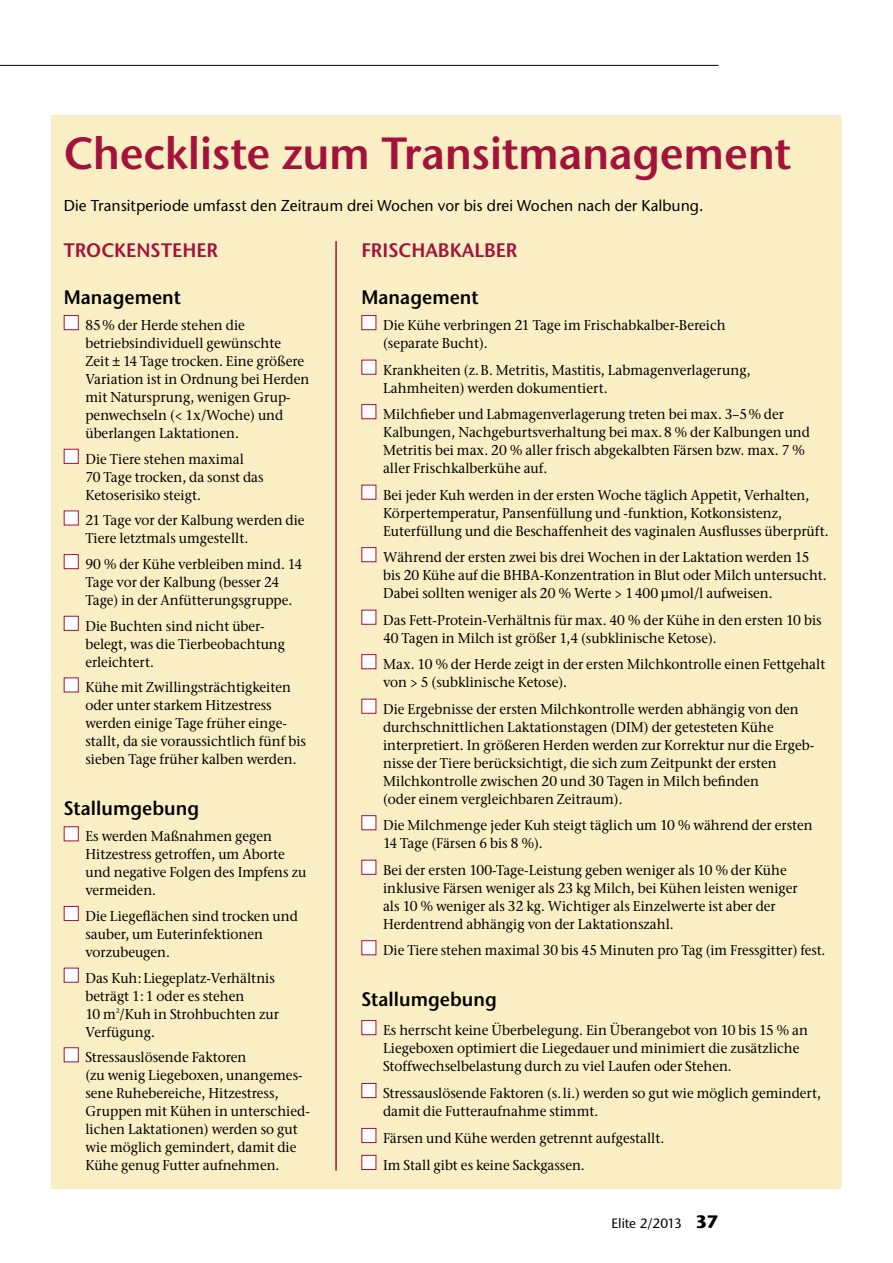
<style>
.page{position:relative;width:893px;height:1263px;background:#fff}
.page>*{position:absolute;margin:0;border:0;box-sizing:border-box;transform-origin:0 0}
.Titel_Reportage{font:45px "Stone Sans ITC Semi";letter-spacing:-.01em;color:#a3123b}
.Zwischentitel{font:19.5px "Stone Sans ITC Semi";color:#000;scale:.95 1}
.Unterpunkt{font:19.5px "Stone Sans ITC Semi";color:#a3123b}
.Vorspann_Kongress{font:500 15.75px "Stone Sans ITC";letter-spacing:.005em;color:#000}
.Bodytext_ohne_Einzug{font:500 14.25px/18px "Stone Serif ITC";color:#000;scale:.95 1}
.Bodytext_ohne_Einzug-2{font:500 14.25px "Stone Serif ITC";color:#000;scale:.94 1}
.t1{font:500 13.5px "Stone Sans ITC";color:#000}
.s1{font-weight:700;font-size:18px}
</style>
<div class="page">
<hr style="left:0;top:65px;width:719px;height:1px;background:#000">
<div style="left:51px;top:115px;width:791px;height:1073px;background:#faeec4"></div>
<div style="left:64px;top:315px;width:15px;height:15px;background:#fff;border:1px solid #a3123b"></div>
<div style="left:64px;top:449px;width:15px;height:15px;background:#fff;border:1px solid #a3123b"></div>
<div style="left:64px;top:510px;width:15px;height:15px;background:#fff;border:1px solid #a3123b"></div>
<div style="left:64px;top:554px;width:15px;height:15px;background:#fff;border:1px solid #a3123b"></div>
<div style="left:64px;top:616px;width:15px;height:15px;background:#fff;border:1px solid #a3123b"></div>
<div style="left:64px;top:677px;width:15px;height:15px;background:#fff;border:1px solid #a3123b"></div>
<div style="left:64px;top:826px;width:15px;height:15px;background:#fff;border:1px solid #a3123b"></div>
<div style="left:64px;top:906px;width:15px;height:15px;background:#fff;border:1px solid #a3123b"></div>
<div style="left:64px;top:968px;width:15px;height:14px;background:#fff;border:1px solid #a3123b"></div>
<div style="left:64px;top:1047px;width:15px;height:15px;background:#fff;border:1px solid #a3123b"></div>
<div style="left:361px;top:315px;width:15px;height:15px;background:#fff;border:1px solid #a3123b"></div>
<div style="left:361px;top:360px;width:15px;height:15px;background:#fff"></div>
<div style="left:361px;top:404px;width:15px;height:15px;background:#fff;border:1px solid #a3123b"></div>
<div style="left:361px;top:485px;width:15px;height:15px;background:#fff;border:1px solid #a3123b"></div>
<div style="left:361px;top:547px;width:15px;height:15px;background:#fff;border:1px solid #a3123b"></div>
<div style="left:361px;top:610px;width:15px;height:15px;background:#fff;border:1px solid #a3123b"></div>
<div style="left:361px;top:654px;width:15px;height:15px;background:#fff;border:1px solid #a3123b"></div>
<div style="left:361px;top:699px;width:15px;height:15px;background:#fff;border:1px solid #a3123b"></div>
<div style="left:361px;top:815px;width:15px;height:15px;background:#fff;border:1px solid #a3123b"></div>
<div style="left:361px;top:860px;width:15px;height:15px;background:#fff;border:1px solid #a3123b"></div>
<div style="left:361px;top:940px;width:15px;height:15px;background:#fff;border:1px solid #a3123b"></div>
<div style="left:361px;top:1020px;width:15px;height:15px;background:#fff;border:1px solid #a3123b"></div>
<div style="left:361px;top:1083px;width:15px;height:15px;background:#fff;border:1px solid #a3123b"></div>
<div style="left:361px;top:1128px;width:15px;height:15px;background:#fff;border:1px solid #a3123b"></div>
<div style="left:361px;top:1155px;width:15px;height:15px;background:#fff;border:1px solid #a3123b"></div>
<hr style="left:335px;top:241px;width:2px;height:929px;background:#a3123b">
<p class="Titel_Reportage" style="left:64px;top:125px;width:729px">Checkliste zum Transitmanagement</p>
<p class="Vorspann_Kongress" style="left:64px;top:196px;width:641px">Die Transitperiode umfasst den Zeitraum drei Wochen vor bis drei Wochen nach der Kalbung.</p>
<p class="Unterpunkt" style="left:361px;top:238px;width:158px">FRISCHABKALBER</p>
<p class="Zwischentitel" style="left:361px;top:285px;width:125px">Management</p>
<p class="Bodytext_ohne_Einzug" style="left:383px;top:316px;width:362px">Die Kühe verbringen 21 Tage im Frischabkalber-Bereich (separate Bucht).</p>
<p class="Bodytext_ohne_Einzug" style="left:383px;top:360px;width:388px">Krankheiten (z.B. Metritis, Mastitis, Labmagenverlagerung,<br>Lahmheiten) werden dokumentiert.</p>
<p class="Bodytext_ohne_Einzug" style="left:383px;top:405px;width:451px">Milchfieber und Labmagenverlagerung treten bei max. 3–5% der Kalbungen, Nachgeburtsverhaltung bei max.8 % der Kalbungen und Metritis bei max. 20 % aller frisch abgekalbten Färsen bzw. max. 7 % aller Frischkalberkühe auf.</p>
<p class="Bodytext_ohne_Einzug" style="left:383px;top:485px;width:471px">Bei jeder Kuh werden in der ersten Woche täglich Appetit, Verhalten,<br>Körpertemperatur, Pansenfüllung und -funktion, Kotkonsistenz,<br>Euterfüllung und die Beschaffenheit des vaginalen Ausflusses überprüft.</p>
<p class="Bodytext_ohne_Einzug" style="left:383px;top:548px;width:469px">Während der ersten zwei bis drei Wochen in der Laktation werden 15 bis 20 Kühe auf die BHBA-Konzentration in Blut oder Milch untersucht.<br>Dabei sollten weniger als 20 % Werte &gt; 1400 μmol/l aufweisen.</p>
<p class="Bodytext_ohne_Einzug" style="left:383px;top:610px;width:463px">Das Fett-Protein-Verhältnis für max. 40 % der Kühe in den ersten 10 bis<br>40 Tagen in Milch ist größer 1,4 (subklinische Ketose).</p>
<p class="Bodytext_ohne_Einzug" style="left:383px;top:655px;width:467px">Max. 10 % der Herde zeigt in der ersten Milchkontrolle einen Fettgehalt von &gt; 5 (subklinische Ketose).</p>
<p class="Bodytext_ohne_Einzug" style="left:383px;top:699px;width:455px">Die Ergebnisse der ersten Milchkontrolle werden abhängig von den durchschnittlichen Laktationstagen (DIM) der getesteten Kühe interpretiert. In größeren Herden werden zur Korrektur nur die Ergeb&shy;nisse der Tiere berücksichtigt, die sich zum Zeitpunkt der ersten Milchkontrolle zwischen 20 und 30 Tagen in Milch befinden<br>(oder einem vergleichbaren Zeitraum).</p>
<p class="Bodytext_ohne_Einzug" style="left:383px;top:816px;width:454px">Die Milchmenge jeder Kuh steigt täglich um 10 % während der ersten<br>14 Tage (Färsen 6 bis 8 %).</p>
<p class="Bodytext_ohne_Einzug" style="left:383px;top:860px;width:438px">Bei der ersten 100-Tage-Leistung geben weniger als 10 % der Kühe inklusive Färsen weniger als 23 kg Milch, bei Kühen leisten weniger als 10 % weniger als 32 kg. Wichtiger als Einzelwerte ist aber der Herdentrend abhängig von der Laktationszahl.</p>
<p class="Bodytext_ohne_Einzug-2" style="left:383px;top:941px;width:472px">Die Tiere stehen maximal 30 bis 45 Minuten pro Tag (im Fressgitter) fest.</p>
<p class="Zwischentitel" style="left:361px;top:987px;width:144px">Stallumgebung</p>
<p class="Bodytext_ohne_Einzug" style="left:383px;top:1021px;width:449px">Es herrscht keine Überbelegung. Ein Überangebot von 10 bis 15 % an<br>Liegeboxen optimiert die Liegedauer und minimiert die zusätzliche<br>Stoffwechselbelastung durch zu viel Laufen oder Stehen.</p>
<p class="Bodytext_ohne_Einzug" style="left:383px;top:1084px;width:462px">Stressauslösende Faktoren (s.li.) werden so gut wie möglich gemindert, damit die Futteraufnahme stimmt.</p>
<p class="Bodytext_ohne_Einzug" style="left:383px;top:1129px;width:298px">Färsen und Kühe werden getrennt aufgestallt.</p>
<p class="Bodytext_ohne_Einzug" style="left:383px;top:1156px;width:214px">Im Stall gibt es keine Sackgassen.</p>
<p class="Unterpunkt" style="left:64px;top:238px;width:156px">TROCKENSTEHER</p>
<p class="Zwischentitel" style="left:64px;top:285px;width:125px">Management</p>
<p class="Bodytext_ohne_Einzug" style="left:85px;top:316px;width:237px">85% der Herde stehen die betriebsindividuell gewünschte<br>Zeit ± 14 Tage trocken. Eine größere<br>Variation ist in Ordnung bei Herden mit Natursprung, wenigen Grup&shy;penwechseln (&lt; 1x/Woche) und überlangen Laktationen.</p>
<p class="Bodytext_ohne_Einzug" style="left:85px;top:450px;width:189px">Die Tiere stehen maximal<br>70 Tage trocken, da sonst das<br>Ketoserisiko steigt.</p>
<p class="Bodytext_ohne_Einzug" style="left:85px;top:511px;width:232px">21 Tage vor der Kalbung werden die<br>Tiere letztmals umgestellt.</p>
<p class="Bodytext_ohne_Einzug" style="left:85px;top:555px;width:230px">90 % der Kühe verbleiben mind. 14<br>Tage vor der Kalbung (besser 24<br>Tage) in der Anfütterungsgruppe.</p>
<p class="Bodytext_ohne_Einzug" style="left:85px;top:617px;width:212px">Die Buchten sind nicht über&shy;belegt, was die Tierbeobachtung erleichtert.</p>
<p class="Bodytext_ohne_Einzug" style="left:85px;top:678px;width:234px">Kühe mit Zwillingsträchtigkeiten oder unter starkem Hitzestress werden einige Tage früher einge&shy;stallt, da sie voraussichtlich fünf bis sieben Tage früher kalben werden.</p>
<p class="Zwischentitel" style="left:64px;top:796px;width:144px">Stallumgebung</p>
<p class="Bodytext_ohne_Einzug" style="left:85px;top:827px;width:234px">Es werden Maßnahmen gegen<br>Hitzestress getroffen, um Aborte und negative Folgen des Impfens zu vermeiden.</p>
<p class="Bodytext_ohne_Einzug" style="left:85px;top:907px;width:225px">Die Liegeflächen sind trocken und sauber, um Euterinfektionen vorzubeugen.</p>
<p class="Bodytext_ohne_Einzug" style="left:85px;top:968px;width:205px">Das Kuh:Liegeplatz-Verhältnis beträgt 1:1 oder es stehen<br>10 m<sup>2</sup>/Kuh in Strohbuchten zur<br>Verfügung.</p>
<p class="Bodytext_ohne_Einzug" style="left:85px;top:1048px;width:238px">Stressauslösende Faktoren<br>(zu wenig Liegeboxen, unangemes&shy;sene Ruhebereiche, Hitzestress,<br>Gruppen mit Kühen in unterschied&shy;lichen Laktationen) werden so gut wie möglich gemindert, damit die<br>Kühe genug Futter aufnehmen.</p>
<p class="t1" style="left:611px;top:1215px;width:109px">Elite 2/2013 <span class="s1">37</span></p>
</div>
